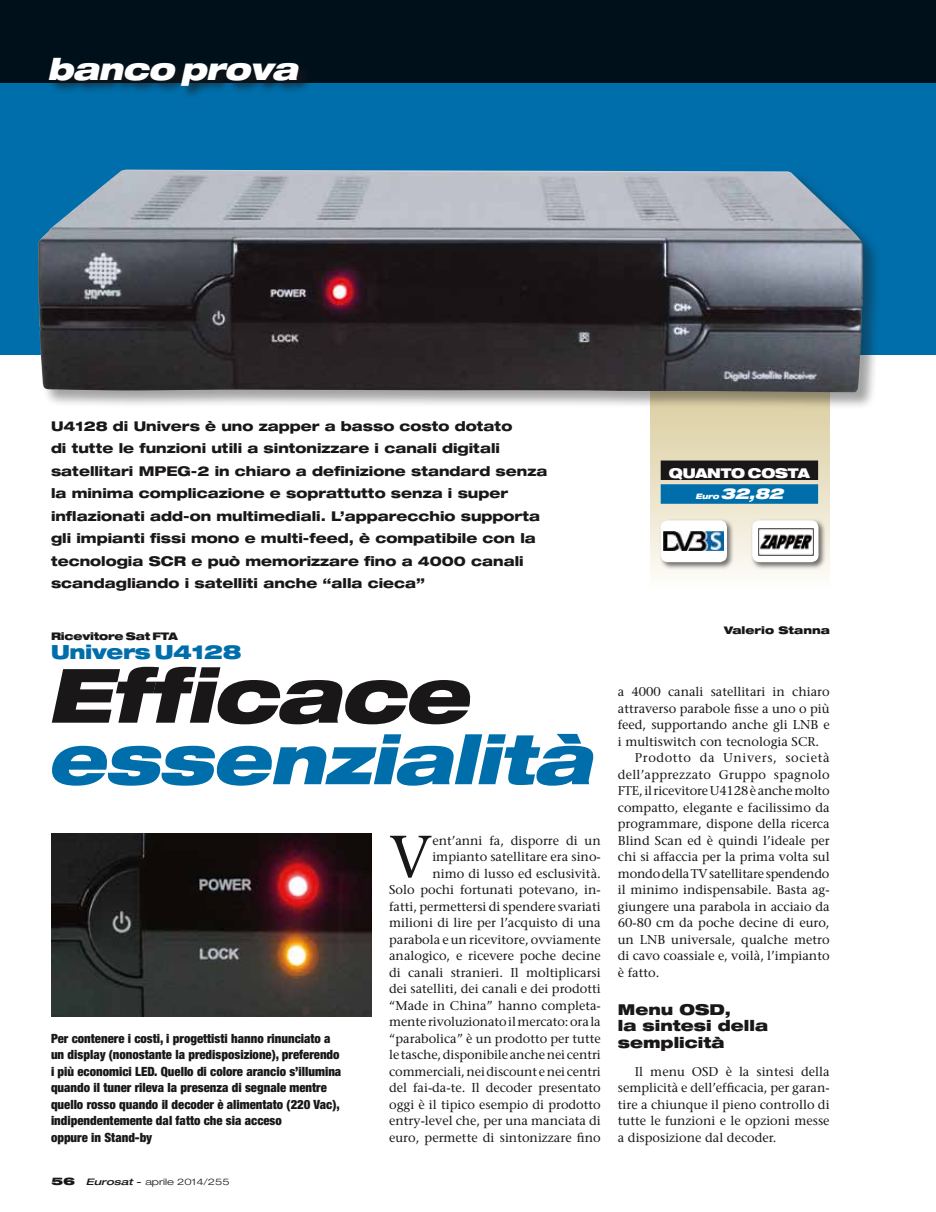
<style>
.page{position:relative;width:936px;height:1212px;background:#fff}
.page>*{position:absolute;margin:0;border:0;box-sizing:border-box;transform-origin:0 0}
.t1{font:italic 900 expanded 75px "Helvetica Neue LT Std";letter-spacing:-.02em;color:#1a1718}
.t2{font:italic 900 expanded 67.5px "Helvetica Neue LT Std";letter-spacing:-.02em;color:#006eaa}
.t3{font:500 59.85px "Stone Serif Std";color:#1a1718}
.t4{font:italic 900 expanded 30px "Helvetica Neue LT Std";letter-spacing:-.02em;color:#fff}
.t5{font:900 expanded 19.5px "Helvetica Neue LT Std";letter-spacing:-.02em;color:#006eaa}
.t6{font:900 expanded 15px/16.5px "Helvetica Neue LT Std";color:#1a1718}
.t7{font:italic 900 expanded 15px "Helvetica Neue LT Std";color:#fff}
.t8{font:800 expanded 13.5px/22.5px "Helvetica Neue LT Std";color:#1a1718}
.t9{font:900 expanded 13.5px "Helvetica Neue LT Std";letter-spacing:-.02em;color:#fff}
.t10{font:500 12.75px/16.5px "Stone Serif Std";color:#1a1718;text-align:right}
.t11{font:900 condensed 12.75px/16.5px "Helvetica Neue LT Std";color:#1a1718}
.t12{font:500 12.75px "Stone Serif Std";letter-spacing:.02em;color:#1a1718}
.t13{font:500 12.75px "Stone Serif Std";letter-spacing:.05em;color:#1a1718}
.t14{font:900 expanded 10.5px "Helvetica Neue LT Std";letter-spacing:-.02em;color:#1a1718}
.t15{font:900 expanded 10.5px "Helvetica Neue LT Std";color:#1a1718}
.t16{font:300 expanded 9px "Helvetica Neue";color:#1a1718;scale:1.2 1}
.s1{font-weight:900;font-size:10.5px}
.s2{font-weight:500;font-style:italic}
.s3{font-weight:400}
.s4{font-size:7.5px}
</style>
<div class="page">
<div style="left:0;top:78px;width:935px;height:277px;background:#006eaa"></div>
<div style="left:0;top:0;width:935px;height:83px;background:#00101b"></div>
<div style="left:47px;top:56px;width:264px;height:44px;background:#1a1718;opacity:.75"></div>
<svg style="left:650px;top:409px;width:179px;height:165px"></svg>
<div style="left:660px;top:460px;width:158px;height:20px;background:#1a1718"></div>
<div style="left:660px;top:484px;width:158px;height:20px;background:#006eaa"></div>
<div style="left:750px;top:519px;width:76px;height:51px;background:#1a1718;opacity:.6"></div>
<div style="left:752px;top:520px;width:66px;height:42px;background:#fff;border-radius:7px"></div>
<img style="left:758px;top:528px;width:55px;height:27px">
<div style="left:659px;top:519px;width:75px;height:51px;background:#1a1718;opacity:.6"></div>
<div style="left:660px;top:520px;width:67px;height:42px;background:#fff;border-radius:7px"></div>
<img style="left:663px;top:532px;width:60px;height:18px">
<div style="left:37px;top:169px;width:842px;height:240px;background:#1a1718;opacity:.4"></div>
<img style="left:38px;top:170px;width:825px;height:222px">
<img style="left:51px;top:833px;width:321px;height:183px">
<h3 class="t4" style="left:47px;top:49px;width:252px">banco prova</h3>
<p class="t8" style="left:51px;top:414px;width:498px">U4128 di Univers è uno zapper a basso costo dotato<br>di tutte le funzioni utili a sintonizzare i canali digitali satellitari MPEG-2 in chiaro a definizione standard senza la minima complicazione e soprattutto senza i super inflazionati add-on multimediali. L’apparecchio supporta gli impianti fissi mono e multi-feed, è compatibile con la tecnologia SCR e può memorizzare fino a 4000 canali scandagliando i satelliti anche “alla cieca”</p>
<p class="t14" style="left:51px;top:629px;width:128px">Ricevitore Sat FTA</p>
<h3 class="t5" style="left:51px;top:640px;width:192px">Univers U4128</h3>
<h1 class="t1" style="left:47px;top:647px;width:423px">Efficace</h1>
<h2 class="t2" style="left:47px;top:716px;width:546px">essenzialità</h2>
<p class="t11" style="left:51px;top:1030px;width:292px">Per contenere i costi, i progettisti hanno rinunciato a un display (nonostante la predisposizione), preferendo i più economici LED. Quello di colore arancio s’illumina quando il tuner rileva la presenza di segnale mentre quello rosso quando il decoder è alimentato (220 Vac), indipendentemente dal fatto che sia acceso<br>oppure in Stand-by</p>
<p class="t16" style="left:51px;top:1176px;width:150px"><span class="s1">56</span> <span class="s2">Eurosat</span> <span class="s3">-</span> aprile 2014/255</p>
<p class="t10" style="left:389px;top:832px;width:213px">ent’anni fa, disporre di un impianto satellitare era sino-<br>nimo di lusso ed esclusività.<br>Solo pochi fortunati potevano, in&shy;fatti, permettersi di spendere svariati milioni di lire per l’acquisto di una parabola e un ricevitore, ovviamente analogico, e ricevere poche decine di canali stranieri. Il moltiplicarsi dei satelliti, dei canali e dei prodotti “Made in China” hanno completa&shy;mente rivoluzionato il mercato: ora la “parabolica” è un prodotto per tutte le tasche, disponibile anche nei centri commerciali, nei discount e nei centri del fai-da-te. Il decoder presentato oggi è il tipico esempio di prodotto entry-level che, per una manciata di euro, permette di sintonizzare fino</p>
<h3 class="t3" style="left:389px;top:821px;width:45px">V</h3>
<p class="t9" style="left:669px;top:464px;width:142px">QUANTO COSTA</p>
<p class="t7" style="left:695px;top:484px;width:89px"><span class="s4">Euro</span> 32,82</p>
<p class="t15" style="left:724px;top:623px;width:107px">Valerio Stanna</p>
<p class="t10" style="left:617px;top:683px;width:213px">a 4000 canali satellitari in chiaro</p>
<p class="t10" style="left:617px;top:700px;width:213px">attraverso parabole fisse a uno o più</p>
<p class="t10" style="left:617px;top:716px;width:213px">feed, supportando anche gli LNB e</p>
<p class="t10" style="left:617px;top:733px;width:203px">i multiswitch con tecnologia SCR.</p>
<p class="t13" style="left:634px;top:750px;width:196px">Prodotto da Univers, società</p>
<p class="t12" style="left:617px;top:767px;width:213px">dell’apprezzato Gruppo spagnolo</p>
<p class="t10" style="left:617px;top:782px;width:213px">FTE, il ricevitore U4128 è anche molto</p>
<p class="t10" style="left:617px;top:799px;width:213px">compatto, elegante e facilissimo da</p>
<p class="t10" style="left:617px;top:815px;width:213px">programmare, dispone della ricerca</p>
<p class="t10" style="left:617px;top:832px;width:213px">Blind Scan ed è quindi l’ideale per</p>
<p class="t10" style="left:617px;top:848px;width:213px">chi si affaccia per la prima volta sul</p>
<p class="t10" style="left:617px;top:865px;width:213px">mondo della TV satellitare spendendo</p>
<p class="t10" style="left:617px;top:881px;width:213px">il minimo indispensabile. Basta ag-</p>
<p class="t10" style="left:617px;top:898px;width:213px">giungere una parabola in acciaio da</p>
<p class="t10" style="left:617px;top:914px;width:213px">60-80 cm da poche decine di euro,</p>
<p class="t10" style="left:617px;top:931px;width:213px">un LNB universale, qualche metro</p>
<p class="t10" style="left:617px;top:947px;width:213px">di cavo coassiale e, voilà, l’impianto</p>
<p class="t10" style="left:617px;top:964px;width:43px">è fatto.</p>
<p class="t6" style="left:617px;top:1001px;width:152px">Menu OSD,<br>la sintesi della semplicità</p>
<p class="t10" style="left:617px;top:1063px;width:213px;text-align:justify;text-indent:17px">Il menu OSD è la sintesi della semplicità e dell’efficacia, per garan&shy;tire a chiunque il pieno controllo di tutte le funzioni e le opzioni messe a disposizione dal decoder.</p>
</div>
